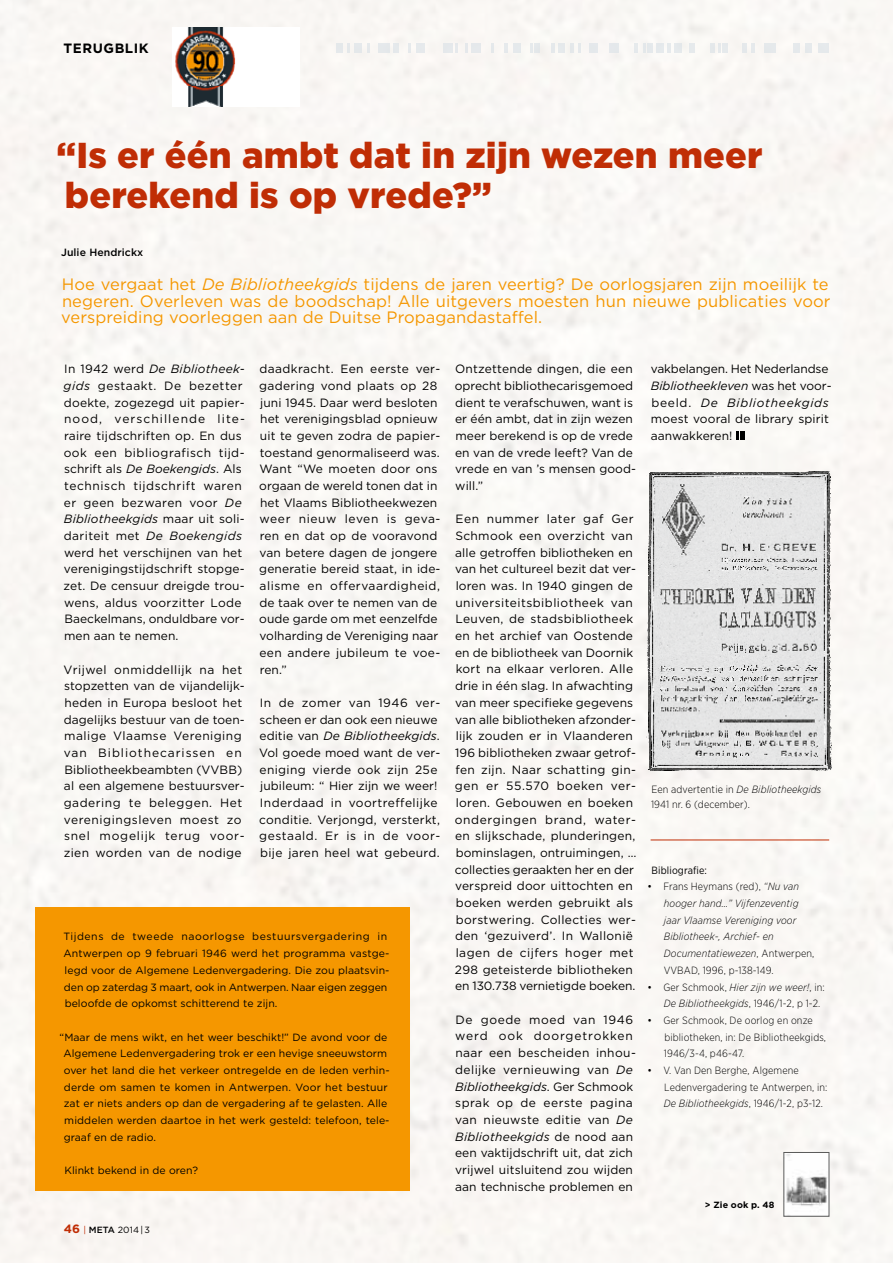
<style>
.page{position:relative;width:893px;height:1263px;background:#fff}
.page>*{position:absolute;margin:0;border:0;box-sizing:border-box;transform-origin:0 0}
.t1{font:900 36px/39.6px "Gotham";letter-spacing:.005em;color:#c02d05}
.t2{font:16.5px/16.6px "Gotham";letter-spacing:.005em;color:#f59700;text-align:justify}
.t3{font:700 13.5px "Gotham";color:#000}
.t4{font:12px/16.6px "Gotham";letter-spacing:.015em;color:#000}
.t5{font:12px/16.6px "Gotham";letter-spacing:-.01em;color:#000}
.t6{font:10.5px/16.6px "Gotham";letter-spacing:.005em;color:#000}
.t7{font:300 10.5px/16.6px "Gotham Narrow";letter-spacing:.01em;color:#000}
.t8{font:italic 300 10.5px/16.6px "Gotham Narrow";letter-spacing:.01em;color:#000}
.t9{font:500 10.5px "Gotham";letter-spacing:.005em;color:#000}
.t10{font:10.5px "Gotham Narrow";letter-spacing:.015em;color:#000}
.t11{font:9px "Gotham";color:#000}
.t12{font:700 9px "Gotham";color:#000}
.s1{font-style:italic}
.s2{font-weight:400;font-style:normal}
.s3{font-style:normal}
.s4{font-weight:400}
.s5{font-weight:700;font-size:12px;color:#c02d05}
.s6{color:#c02d05}
.s7{font-weight:500}
</style>
<div class="page">
<div style="left:0;top:0;width:893px;height:1262px;background:#f9f7f4"></div>
<img style="left:786px;top:1154px;width:41px;height:60px">
<img style="left:173px;top:28px;width:127px;height:78px">
<svg style="left:743px;top:44px;width:12px;height:9px"></svg>
<div style="left:805px;top:44px;width:6px;height:9px;background:#e5e9ec"></div>
<div style="left:763px;top:44px;width:12px;height:9px;background:#e5e8eb"></div>
<div style="left:818px;top:44px;width:11px;height:9px;background:#e5e9ec"></div>
<div style="left:793px;top:44px;width:6px;height:9px;background:#e5e9ec"></div>
<svg style="left:465px;top:44px;width:3px;height:9px"></svg>
<svg style="left:367px;top:44px;width:2px;height:9px"></svg>
<div style="left:656px;top:44px;width:7px;height:9px;background:#e5e9ec"></div>
<svg style="left:408px;top:44px;width:3px;height:9px"></svg>
<svg style="left:570px;top:44px;width:11px;height:9px"></svg>
<div style="left:674px;top:44px;width:8px;height:9px;background:#e5e9ec"></div>
<svg style="left:667px;top:44px;width:4px;height:9px"></svg>
<div style="left:336px;top:44px;width:6px;height:9px;background:#e4e8eb"></div>
<svg style="left:504px;top:44px;width:4px;height:9px"></svg>
<svg style="left:347px;top:44px;width:3px;height:9px"></svg>
<div style="left:513px;top:44px;width:8px;height:9px;background:#e5e9ec"></div>
<div style="left:354px;top:44px;width:7px;height:9px;background:#e4e8eb"></div>
<div style="left:558px;top:44px;width:7px;height:9px;background:#e5eaec"></div>
<div style="left:648px;top:44px;width:5px;height:9px;background:#e4e9ec"></div>
<div style="left:416px;top:44px;width:9px;height:9px;background:#e6eaec"></div>
<div style="left:589px;top:44px;width:9px;height:9px;background:#e4e8eb"></div>
<div style="left:689px;top:44px;width:5px;height:9px;background:#e6eaec"></div>
<div style="left:471px;top:44px;width:10px;height:9px;background:#e6e9ec"></div>
<div style="left:610px;top:44px;width:9px;height:9px;background:#e4e8eb"></div>
<div style="left:723px;top:44px;width:5px;height:9px;background:#e6eaec"></div>
<svg style="left:718px;top:44px;width:3px;height:9px"></svg>
<div style="left:710px;top:44px;width:5px;height:9px;background:#e4e8ea"></div>
<div style="left:535px;top:44px;width:5px;height:9px;background:#e3e7e9"></div>
<div style="left:378px;top:44px;width:12px;height:9px;background:#e5e8eb"></div>
<div style="left:443px;top:44px;width:9px;height:9px;background:#e5e8eb"></div>
<svg style="left:491px;top:44px;width:2px;height:9px"></svg>
<svg style="left:551px;top:44px;width:4px;height:9px"></svg>
<svg style="left:635px;top:44px;width:11px;height:9px"></svg>
<svg style="left:530px;top:44px;width:3px;height:9px"></svg>
<div style="left:394px;top:44px;width:5px;height:9px;background:#e5e9eb"></div>
<svg style="left:456px;top:44px;width:2px;height:9px"></svg>
<div style="left:35px;top:907px;width:375px;height:284px;background:#f59700"></div>
<img style="left:644px;top:468px;width:193px;height:306px">
<hr style="left:651px;top:839px;width:178px;height:1px;background:#c02d05">
<svg style="left:736px;top:431px;width:9px;height:9px"></svg>
<p class="t3" style="left:64px;top:40px;width:11px">TERUGBLIK</p>
<h1 class="t1" style="left:56px;top:135px;width:708px">“Is er één ambt dat in zijn wezen meer berekend is op vrede?”</h1>
<p class="t9" style="left:61px;top:246px;width:84px">Julie Hendrickx</p>
<p class="t2" style="left:61px;top:275px;width:771px">Hoe vergaat het <span class="s1">De Bibliotheekgids</span> tijdens de jaren veertig? De oorlogsjaren zijn moeilijk te negeren. Overleven was de boodschap! Alle uitgevers moesten hun nieuwe publicaties voor verspreiding voorleggen aan de Duitse Propagandastaffel.</p>
<p class="t4" style="left:64px;top:360px;width:183px">In 1942 werd <span class="s1">De Bibliotheek&shy;gids</span> gestaakt. De bezetter doekte, zogezegd uit papier&shy;nood, verschillende lite&shy;raire tijdschriften op. En dus ook een bibliografisch tijd&shy;schrift als <span class="s1">De Boekengids</span>. Als technisch tijdschrift waren er geen bezwaren voor <span class="s1">De<br>Bibliotheekgids</span> maar uit soli&shy;dariteit met <span class="s1">De Boekengids </span>werd het verschijnen van het verenigingstijdschrift stopge&shy;zet. De censuur dreigde trou&shy;wens, aldus voorzitter Lode<br>Baeckelmans, onduldbare vor&shy;men aan te nemen.</p>
<p class="t4" style="left:64px;top:661px;width:183px">Vrijwel onmiddellijk na het stopzetten van de vijandelijk&shy;heden in Europa besloot het dagelijks bestuur van de toen&shy;malige Vlaamse Vereniging van Bibliothecarissen en<br>Bibliotheekbeambten (VVBB) al een algemene bestuursver&shy;gadering te beleggen. Het verenigingsleven moest zo snel mogelijk terug voor&shy;zien worden van de nodige</p>
<p class="t4" style="left:455px;top:360px;width:183px">Ontzettende dingen, die een oprecht bibliothecarisgemoed dient te verafschuwen, want is er één ambt, dat in zijn wezen meer berekend is op de vrede en van de vrede leeft? Van de vrede en van ’s mensen good&shy;will.”</p>
<p class="t4" style="left:455px;top:510px;width:183px">Een nummer later gaf Ger<br>Schmook een overzicht van alle getroffen bibliotheken en van het cultureel bezit dat ver&shy;loren was. In 1940 gingen de universiteitsbibliotheek van<br>Leuven, de stadsbibliotheek en het archief van Oostende en de bibliotheek van Doornik kort na elkaar verloren. Alle drie in één slag. In afwachting van meer specifieke gegevens van alle bibliotheken afzonder&shy;lijk zouden er in Vlaanderen<br>196 bibliotheken zwaar getrof&shy;fen zijn. Naar schatting gin&shy;gen er 55.570 boeken ver&shy;loren. Gebouwen en boeken ondergingen brand, water&shy;en slijkschade, plunderingen, bominslagen, ontruimingen, … collecties geraakten her en der verspreid door uittochten en boeken werden gebruikt als borstwering. Collecties wer&shy;den ‘gezuiverd’. In Wallonië lagen de cijfers hoger met<br>298 geteisterde bibliotheken en 130.738 vernietigde boeken.</p>
<p class="t4" style="left:455px;top:1011px;width:182px">De goede moed van 1946 werd ook doorgetrokken naar een bescheiden inhou&shy;delijke vernieuwing van <span class="s1">De<br>Bibliotheekgids</span>. Ger Schmook sprak op de eerste pagina van nieuwste editie van <span class="s1">De<br>Bibliotheekgids</span> de nood aan een vaktijdschrift uit, dat zich vrijwel uitsluitend zou wijden aan technische problemen en</p>
<p class="t4" style="left:259px;top:360px;width:183px">daadkracht. Een eerste ver&shy;gadering vond plaats op 28 juni 1945. Daar werd besloten het verenigingsblad opnieuw uit te geven zodra de papier&shy;toestand genormaliseerd was.<br>Want “We moeten door ons orgaan de wereld tonen dat in het Vlaams Bibliotheekwezen weer nieuw leven is geva&shy;ren en dat op de vooravond van betere dagen de jongere generatie bereid staat, in ide&shy;alisme en offervaardigheid, de taak over te nemen van de oude garde om met eenzelfde volharding de Vereniging naar een andere jubileum te voe&shy;ren.”</p>
<p class="t4" style="left:259px;top:694px;width:183px">In de zomer van 1946 ver&shy;scheen er dan ook een nieuwe editie van <span class="s1">De Bibliotheekgids</span>.<br>Vol goede moed want de ver&shy;eniging vierde ook zijn 25e jubileum: “ Hier zijn we weer!<br>Inderdaad in voortreffelijke conditie. Verjongd, versterkt, gestaald. Er is in de voor&shy;bije jaren heel wat gebeurd.</p>
<p class="t5" style="left:651px;top:360px;width:182px">vakbelangen. Het Nederlandse<br><span class="s1">Bibliotheekleven</span> was het voor&shy;beeld. <span class="s1">De Bibliotheekgids </span>moest vooral de library spirit aanwakkeren!</p>
<p class="t7" style="left:651px;top:781px;width:172px;line-height:15px">Een advertentie in <span class="s1">De Bibliotheekgids<br></span>1941 nr. 6 (december).</p>
<p class="t10" style="left:651px;top:863px;width:57px">Bibliografie:</p>
<p class="t8" style="left:664px;top:878px;width:152px;text-indent:-16px"><span class="s2">•</span> <span class="s3">Frans Heymans (red),</span> “Nu van hooger hand…” Vijfenzeventig jaar Vlaamse Vereniging voor<br>Bibliotheek-, Archief- en<br>Documentatiewezen<span class="s3">, Antwerpen,<br>VVBAD, 1996, p-138-149.</span></p>
<p class="t8" style="left:664px;top:978px;width:163px;text-indent:-16px"><span class="s2">•</span> <span class="s3">Ger Schmook,</span> Hier zijn we weer!<span class="s3">, in:<br></span>De Bibliotheekgids<span class="s3">, 1946/1-2, p 1-2.</span></p>
<p class="t7" style="left:664px;top:1011px;width:164px;text-indent:-16px"><span class="s4">•</span> Ger Schmook, De oorlog en onze bibliotheken, in: De Bibliotheekgids,<br>1946/3-4, p46-47.</p>
<p class="t7" style="left:664px;top:1062px;width:165px;text-indent:-16px"><span class="s4">•</span> V. Van Den Berghe, Algemene<br>Ledenvergadering te Antwerpen, in:<br><span class="s1">De Bibliotheekgids</span>, 1946/1-2, p3-12.</p>
<p class="t6" style="left:63px;top:928px;width:328px">Tijdens de tweede naoorlogse bestuursvergadering in Antwerpen op 9 februari 1946 werd het programma vastge&shy;legd voor de Algemene Ledenvergadering. Die zou plaatsvin&shy;den op zaterdag 3 maart, ook in Antwerpen. Naar eigen zeggen beloofde de opkomst schitterend te zijn.</p>
<p class="t6" style="left:63px;top:1028px;width:328px;text-indent:-4px">“Maar de mens wikt, en het weer beschikt!” De avond voor de Algemene Ledenvergadering trok er een hevige sneeuwstorm over het land die het verkeer ontregelde en de leden verhin&shy;derde om samen te komen in Antwerpen. Voor het bestuur zat er niets anders op dan de vergadering af te gelasten. Alle middelen werden daartoe in het werk gesteld: telefoon, tele&shy;graaf en de radio.</p>
<p class="t6" style="left:65px;top:1162px;width:135px">Klinkt bekend in de oren?</p>
<p class="t11" style="left:64px;top:1224px;width:88px"><span class="s5">46</span> <span class="s6">|</span> <span class="s7">META</span> 2014 | 3</p>
<p class="t12" style="left:705px;top:1198px;width:71px">&gt; Zie ook p. 48</p>
</div>
